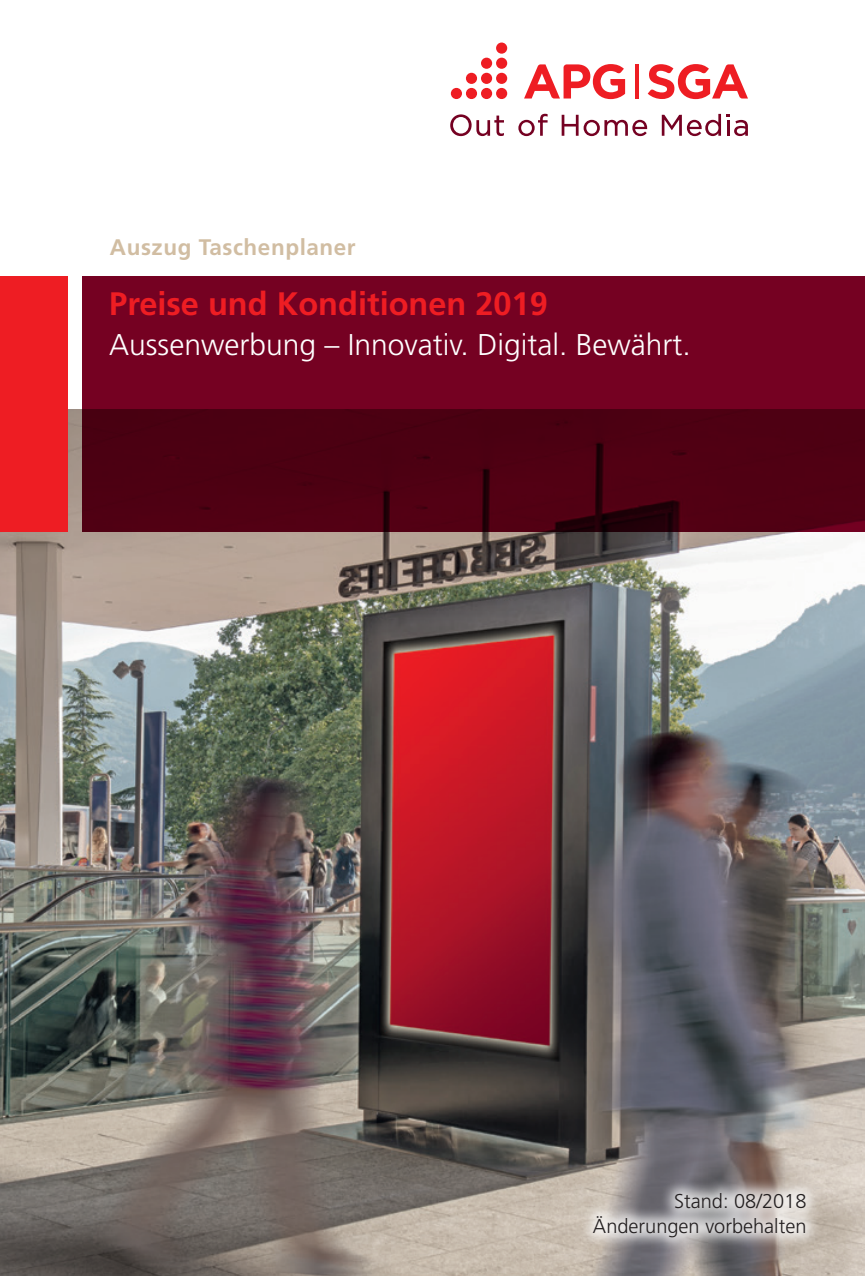
<style>
.page{position:relative;width:865px;height:1276px;background:#fff}
.page>*{position:absolute;margin:0;border:0;box-sizing:border-box;transform-origin:0 0}
.t1{font:700 32.5px "Frutiger LT Std";color:#ee1d23}
.t2{font:300 30px "Frutiger LT Std";color:#fff}
.t3{font:700 22.5px "Frutiger LT Std";letter-spacing:.025em;color:#d1bda2}
.t4{font:300 20px/25px "Frutiger LT Std";color:#231f20;text-align:right}
</style>
<div class="page">
<img style="left:0;top:409px;width:865px;height:867px">
<div style="left:0;top:276px;width:67px;height:255px;background:#ee1d23"></div>
<svg style="left:450px;top:114px;width:54px;height:22px"></svg>
<svg style="left:518px;top:114px;width:29px;height:22px"></svg>
<svg style="left:561px;top:115px;width:86px;height:21px"></svg>
<svg style="left:661px;top:114px;width:87px;height:22px"></svg>
<hr style="left:635px;top:64px;width:3px;height:35px;background:#ee1d23">
<svg style="left:524px;top:64px;width:101px;height:35px"></svg>
<svg style="left:647px;top:64px;width:101px;height:35px"></svg>
<div style="left:451px;top:88px;width:11px;height:11px;background:#ee1d23;border-radius:50%"></div>
<div style="left:466px;top:88px;width:11px;height:11px;background:#ee1d23;border-radius:50%"></div>
<div style="left:466px;top:73px;width:11px;height:11px;background:#ee1d23;border-radius:50%"></div>
<div style="left:481px;top:88px;width:11px;height:11px;background:#ee1d23;border-radius:50%"></div>
<div style="left:481px;top:73px;width:11px;height:11px;background:#ee1d23;border-radius:50%"></div>
<div style="left:481px;top:58px;width:11px;height:11px;background:#ee1d23;border-radius:50%"></div>
<div style="left:496px;top:88px;width:11px;height:11px;background:#ee1d23;border-radius:50%"></div>
<div style="left:496px;top:73px;width:11px;height:11px;background:#ee1d23;border-radius:50%"></div>
<div style="left:496px;top:58px;width:11px;height:11px;background:#ee1d23;border-radius:50%"></div>
<div style="left:496px;top:43px;width:11px;height:11px;background:#ee1d23;border-radius:50%"></div>
<svg style="left:82px;top:276px;width:783px;height:255px;background:#61001a"></svg>
<div style="left:577px;top:1177px;width:244px;height:76px;background:#fff;opacity:.75"></div>
<p class="t3" style="left:110px;top:234px;width:247px">Auszug Taschenplaner</p>
<p class="t1" style="left:109px;top:285px;width:440px">Preise und Konditionen 2019</p>
<p class="t2" style="left:109px;top:328px;width:583px">Aussenwerbung – Innovativ. Digital. Bewährt.</p>
<p class="t4" style="left:593px;top:1188px;width:215px">Stand: 08/2018<br>Änderungen vorbehalten</p>
</div>
